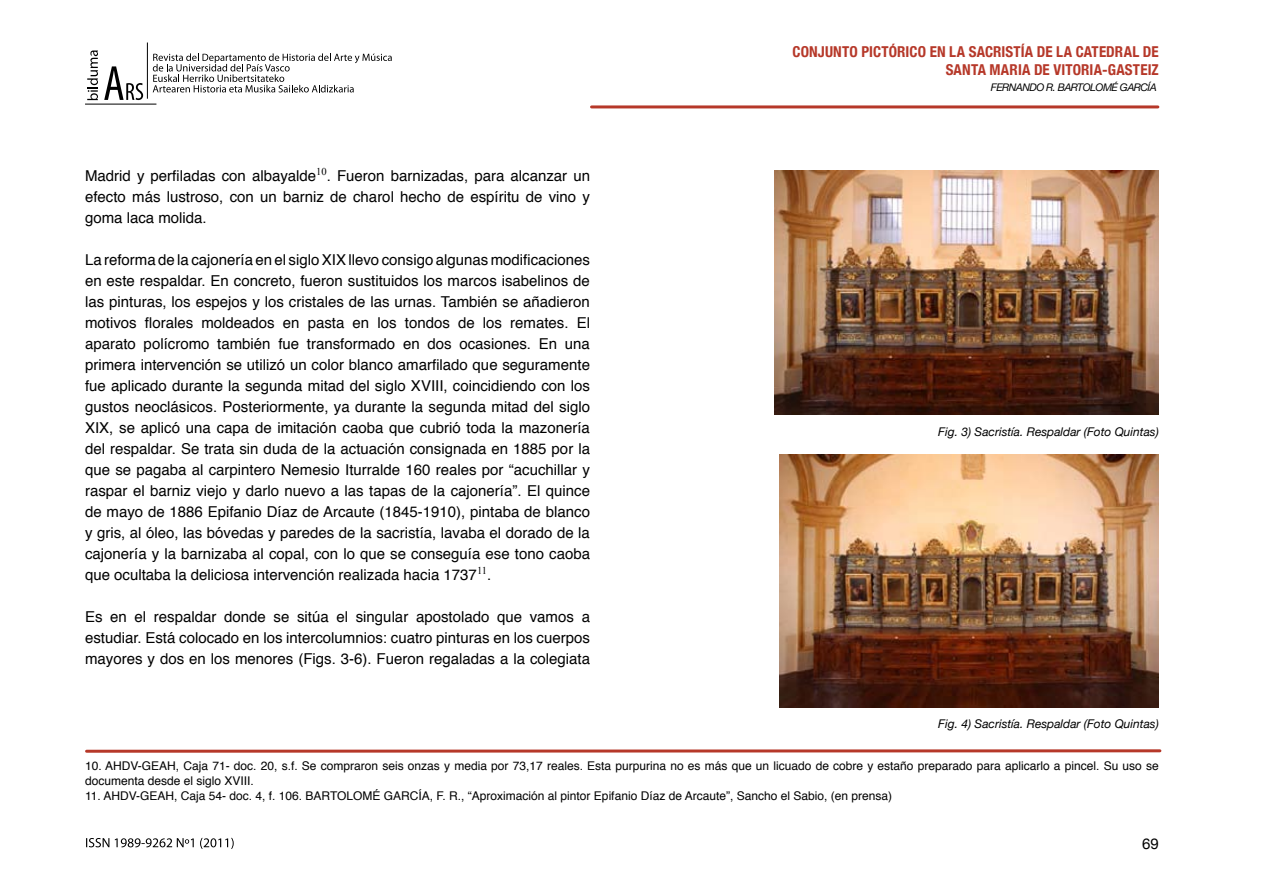
<style>
.page{position:relative;width:1263px;height:893px;background:#fff}
.page>*{position:absolute;margin:0;border:0;box-sizing:border-box;transform-origin:0 0}
.t1{font:15px/21px "Helvetica";color:#000;text-align:justify}
.t2{font:700 condensed 15px/18px "Helvetica Neue";letter-spacing:.01em;color:#b63829;text-align:right}
.t3{font:15px "Helvetica Neue";color:#000}
.t4{font:12px/15px "Helvetica";color:#000}
.t5{font:italic 12px "Helvetica Neue";color:#000}
.t6{font:italic 10.5px "Helvetica Neue";letter-spacing:-.05em;color:#000}
</style>
<div class="page">
<svg style="left:104px;top:66px;width:39px;height:34px"></svg>
<svg style="left:87px;top:50px;width:11px;height:50px"></svg>
<hr style="left:85px;top:104px;width:71px;height:1px;background:#000">
<svg style="left:153px;top:53px;width:239px;height:39px"></svg>
<hr style="left:147px;top:43px;width:1px;height:56px;background:#000">
<hr style="left:591px;top:105px;width:567px;height:3px;background:#b63829">
<svg style="left:86px;top:838px;width:148px;height:11px"></svg>
<img style="left:774px;top:170px;width:385px;height:245px">
<img style="left:779px;top:454px;width:380px;height:253px">
<svg style="left:87px;top:749px;width:1073px;height:4px;background:#c7695e"></svg>
<p class="t1" style="left:85px;top:166px;width:506px">Madrid y perfiladas con albayalde<sup>10</sup>. Fueron barnizadas, para alcanzar un efecto más lustroso, con un barniz de charol hecho de espíritu de vino y goma laca molida.</p>
<p class="t1" style="left:85px;top:250px;width:506px">La reforma de la cajonería en el siglo XIX llevo consigo algunas modificaciones en este respaldar. En concreto, fueron sustituidos los marcos isabelinos de las pinturas, los espejos y los cristales de las urnas. También se añadieron motivos florales moldeados en pasta en los tondos de los remates. El aparato polícromo también fue transformado en dos ocasiones. En una primera intervención se utilizó un color blanco amarfilado que seguramente fue aplicado durante la segunda mitad del siglo XVIII, coincidiendo con los gustos neoclásicos. Posteriormente, ya durante la segunda mitad del siglo XIX, se aplicó una capa de imitación caoba que cubrió toda la mazonería del respaldar. Se trata sin duda de la actuación consignada en 1885 por la que se pagaba al carpintero Nemesio Iturralde 160 reales por “acuchillar y raspar el barniz viejo y darlo nuevo a las tapas de la cajonería”. El quince de mayo de 1886 Epifanio Díaz de Arcaute (1845-1910), pintaba de blanco y gris, al óleo, las bóvedas y paredes de la sacristía, lavaba el dorado de la cajonería y la barnizaba al copal, con lo que se conseguía ese tono caoba que ocultaba la deliciosa intervención realizada hacia 1737<sup>11</sup>.</p>
<p class="t1" style="left:85px;top:607px;width:506px">Es en el respaldar donde se sitúa el singular apostolado que vamos a estudiar. Está colocado en los intercolumnios: cuatro pinturas en los cuerpos mayores y dos en los menores (Figs. 3-6). Fueron regaladas a la colegiata</p>
<p class="t2" style="left:792px;top:42px;width:368px">CONJUNTO PICTÓRICO EN LA SACRISTÍA DE LA CATEDRAL DE<br>SANTA MARIA DE VITORIA-GASTEIZ</p>
<p class="t6" style="left:991px;top:81px;width:167px">FERNANDO R. BARTOLOMÉ GARCÍA</p>
<p class="t5" style="left:938px;top:424px;width:222px">Fig. 3) Sacristía. Respaldar (Foto Quintas)</p>
<p class="t5" style="left:938px;top:716px;width:222px">Fig. 4) Sacristía. Respaldar (Foto Quintas)</p>
<p class="t4" style="left:85px;top:759px;width:1075px">10. AHDV-GEAH, Caja 71- doc. 20, s.f. Se compraron seis onzas y media por 73,17 reales. Esta purpurina no es más que un licuado de cobre y estaño preparado para aplicarlo a pincel. Su uso se documenta desde el siglo XVIII.</p>
<p class="t4" style="left:85px;top:789px;width:809px">11. AHDV-GEAH, Caja 54- doc. 4, f. 106. BARTOLOMÉ GARCÍA, F. R., “Aproximación al pintor Epifanio Díaz de Arcaute”, Sancho el Sabio, (en prensa)</p>
<p class="t3" style="left:1142px;top:834px;width:18px">69</p>
</div>
